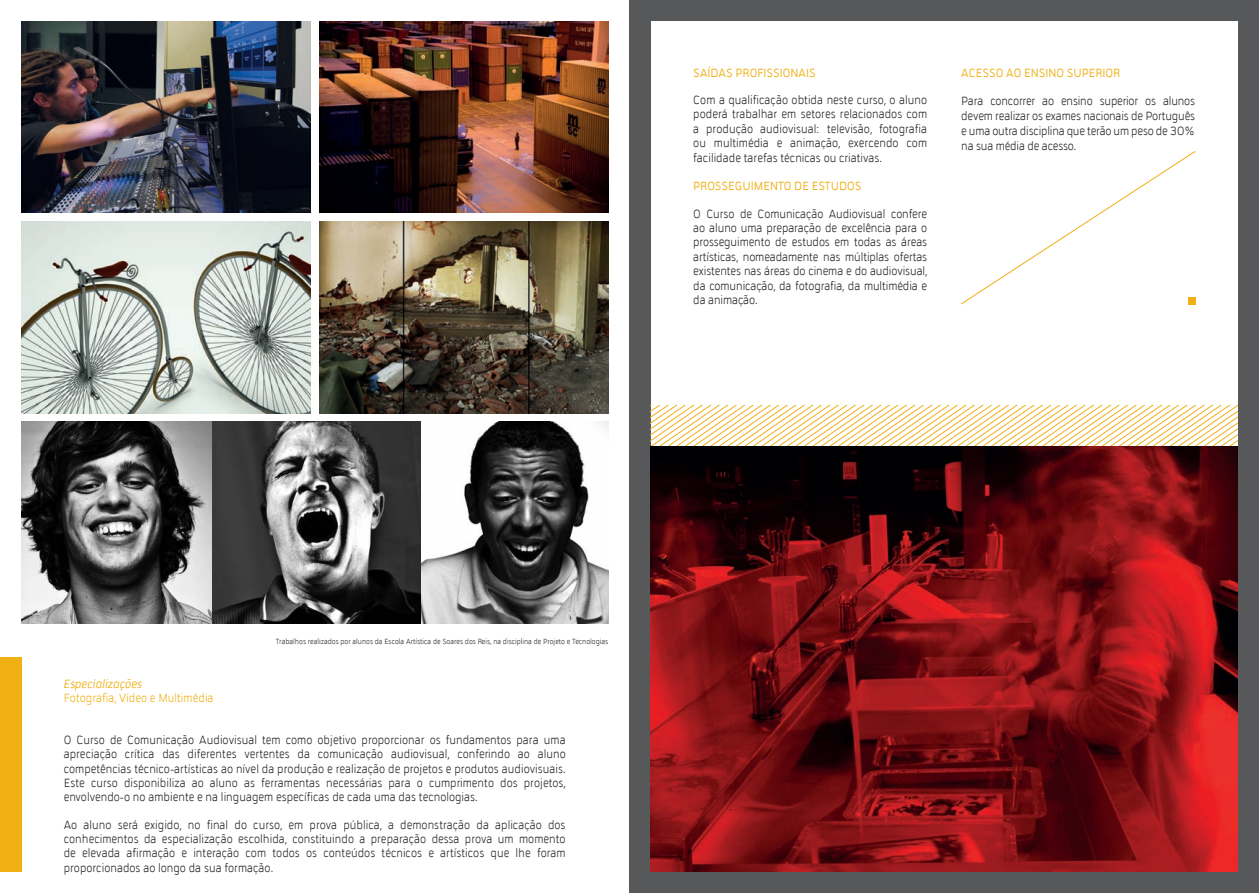
<style>
.page{position:relative;width:1259px;height:893px;background:#fff}
.page>*{position:absolute;margin:0;border:0;box-sizing:border-box;transform-origin:0 0}
.t1{font:300 12px/14.4px "Tirana";color:#231f20;text-align:justify}
.t2{font:12px "Tirana";color:#f0af13}
.t3{font:300 12px "Tirana";color:#f0af13}
.t4{font:italic 12px "Tirana";color:#f0af13}
.t5{font:300 7.5px "Tirana";color:#231f20}
</style>
<div class="page">
<div style="left:629px;top:0;width:630px;height:893px;background:#57585a"></div>
<img style="left:21px;top:422px;width:587px;height:201px">
<img style="left:21px;top:21px;width:289px;height:192px">
<img style="left:21px;top:222px;width:289px;height:191px">
<img style="left:319px;top:21px;width:289px;height:192px">
<img style="left:319px;top:222px;width:289px;height:191px">
<div style="left:0;top:657px;width:22px;height:215px;background:#f0af13"></div>
<div style="left:651px;top:21px;width:586px;height:401px;background:#fff"></div>
<svg style="left:961px;top:151px;width:234px;height:153px"></svg>
<div style="left:1188px;top:297px;width:7px;height:7px;background:#f0af13"></div>
<svg style="left:651px;top:406px;width:586px;height:40px"></svg>
<img style="left:651px;top:446px;width:586px;height:426px">
<p class="t2" style="left:693px;top:66px;width:124px">SAÍDAS PROFISSIONAIS</p>
<p class="t1" style="left:693px;top:93px;width:235px">Com a qualificação obtida neste curso, o aluno poderá trabalhar em setores relacionados com a produção audiovisual: televisão, fotografia ou multimédia e animação, exercendo com facilidade tarefas técnicas ou criativas.</p>
<p class="t2" style="left:693px;top:179px;width:170px">PROSSEGUIMENTO DE ESTUDOS</p>
<p class="t1" style="left:693px;top:206px;width:235px">O Curso de Comunicação Audiovisual confere ao aluno uma preparação de excelência para o prosseguimento de estudos em todas as áreas artísticas, nomeadamente nas múltiplas ofertas existentes nas áreas do cinema e do audiovisual, da comunicação, da fotografia, da multimédia e da animação.</p>
<p class="t2" style="left:961px;top:66px;width:161px">ACESSO AO ENSINO SUPERIOR</p>
<p class="t1" style="left:961px;top:93px;width:235px;line-height:15px">Para concorrer ao ensino superior os alunos devem realizar os exames nacionais de Português e uma outra disciplina que terão um peso de 30% na sua média de acesso.</p>
<p class="t5" style="left:276px;top:637px;width:334px">Trabalhos realizados por alunos da Escola Artística de Soares dos Reis, na disciplina de Projeto e Tecnologias</p>
<p class="t4" style="left:64px;top:677px;width:80px">Especializações</p>
<p class="t3" style="left:64px;top:691px;width:151px">Fotografia, Vídeo e Multimédia</p>
<p class="t1" style="left:64px;top:733px;width:503px">O Curso de Comunicação Audiovisual tem como objetivo proporcionar os fundamentos para uma apreciação crítica das diferentes vertentes da comunicação audiovisual, conferindo ao aluno competências técnico-artísticas ao nível da produção e realização de projetos e produtos audiovisuais.<br>Este curso disponibiliza ao aluno as ferramentas necessárias para o cumprimento dos projetos, envolvendo-o no ambiente e na linguagem específicas de cada uma das tecnologias.</p>
<p class="t1" style="left:64px;top:817px;width:503px">Ao aluno será exigido, no final do curso, em prova pública, a demonstração da aplicação dos conhecimentos da especialização escolhida, constituindo a preparação dessa prova um momento de elevada afirmação e interação com todos os conteúdos técnicos e artísticos que lhe foram proporcionados ao longo da sua formação.</p>
</div>
